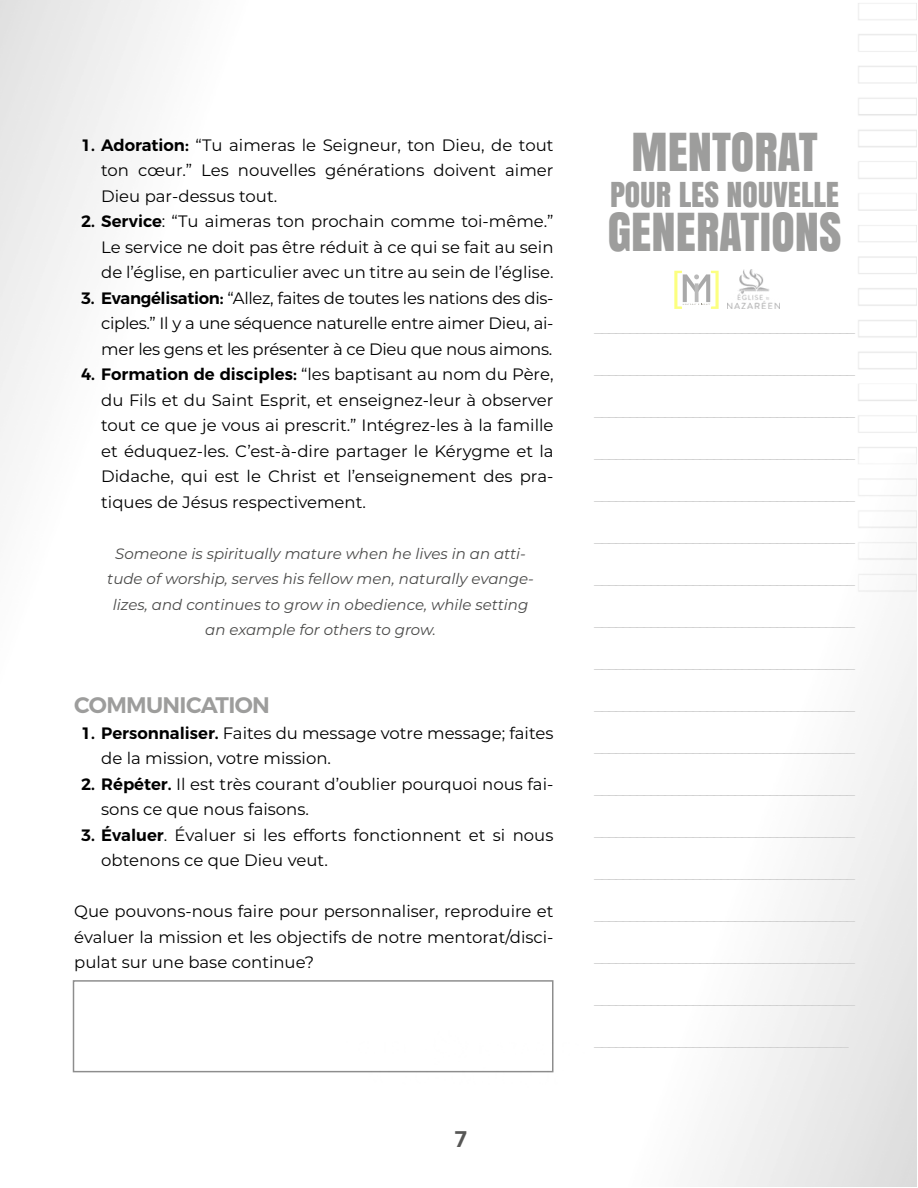
<style>
.page{position:relative;width:918px;height:1188px;background:#fff}
.page>*{position:absolute;margin:0;border:0;box-sizing:border-box;transform-origin:0 0}
.t1{font:48.9px "Anton";color:#9d9d9c}
.t2{font:32.1px "Anton";color:#9d9d9c}
.t3{font:600 22.5px "Montserrat";letter-spacing:-.03em;color:#9d9d9c}
.t4{font:600 22.5px "Prompt";color:#575756}
.t5{font:18px "Montserrat";color:#d0d0d0}
.t6{font:16.5px/25.5px "Montserrat";color:#000;text-align:justify}
.t7{font:italic 15px/25.5px "Montserrat";color:#4a4a49;text-align:center}
.s1{font-weight:600}
</style>
<div class="page">
<svg style="left:674px;top:271px;width:45px;height:38px"></svg>
<img style="left:728px;top:270px;width:51px;height:39px">
<p class="t6" style="left:101px;top:132px;width:454px;text-indent:-20px"><span class="s1">1. Adoration:</span> “Tu aimeras le Seigneur, ton Dieu, de tout ton cœur.” Les nouvelles générations doivent aimer Dieu par-dessus tout.</p>
<p class="t6" style="left:101px;top:208px;width:454px;text-indent:-20px"><span class="s1">2. Service</span>: “Tu aimeras ton prochain comme toi-même.” Le service ne doit pas être réduit à ce qui se fait au sein de l’église, en particulier avec un titre au sein de l’église.</p>
<p class="t6" style="left:101px;top:285px;width:454px;text-indent:-20px"><span class="s1">3. Evangélisation:</span> “Allez, faites de toutes les nations des dis&shy;ciples.” Il y a une séquence naturelle entre aimer Dieu, ai&shy;mer les gens et les présenter à ce Dieu que nous aimons.</p>
<p class="t6" style="left:101px;top:361px;width:454px;text-indent:-20px"><span class="s1">4. Formation de disciples:</span> “les baptisant au nom du Père, du Fils et du Saint Esprit, et enseignez-leur à observer tout ce que je vous ai prescrit.” Intégrez-les à la famille et éduquez-les. C’est-à-dire partager le Kérygme et la Didache, qui est le Christ et l’enseignement des pra&shy;tiques de Jésus respectivement.</p>
<p class="t7" style="left:107px;top:540px;width:428px">Someone is spiritually mature when he lives in an atti&shy;tude of worship, serves his fellow men, naturally evange&shy;lizes, and continues to grow in obedience, while setting an example for others to grow.</p>
<h3 class="t3" style="left:74px;top:687px;width:197px">COMMUNICATION</h3>
<p class="t6" style="left:101px;top:720px;width:454px;text-indent:-20px"><span class="s1">1. Personnaliser.</span> Faites du message votre message; faites de la mission, votre mission.</p>
<p class="t6" style="left:101px;top:771px;width:454px;text-indent:-20px"><span class="s1">2. Répéter.</span> Il est très courant d’oublier pourquoi nous fai&shy;sons ce que nous faisons.</p>
<p class="t6" style="left:101px;top:822px;width:454px;text-indent:-20px"><span class="s1">3. Évaluer</span>. Évaluer si les efforts fonctionnent et si nous obtenons ce que Dieu veut.</p>
<p class="t6" style="left:74px;top:898px;width:481px">Que pouvons-nous faire pour personnaliser, reproduire et évaluer la mission et les objectifs de notre mentorat/disci&shy;pulat sur une base continue?</p>
<h3 class="t4" style="left:455px;top:1123px;width:14px">7</h3>
<h1 class="t1" style="left:631px;top:114px;width:188px">MENTORAT</h1>
<h2 class="t2" style="left:610px;top:170px;width:231px">POUR LES NOUVELLE</h2>
<h1 class="t1" style="left:608px;top:193px;width:235px">GENERATIONS</h1>
<p class="t5" style="left:594px;top:314px;width:263px">_____________________________________</p>
<p class="t5" style="left:594px;top:356px;width:263px">_____________________________________</p>
<p class="t5" style="left:594px;top:398px;width:263px">_____________________________________</p>
<p class="t5" style="left:594px;top:440px;width:263px">_____________________________________</p>
<p class="t5" style="left:594px;top:482px;width:263px">_____________________________________</p>
<p class="t5" style="left:594px;top:524px;width:263px">_____________________________________</p>
<p class="t5" style="left:594px;top:566px;width:263px">_____________________________________</p>
<p class="t5" style="left:594px;top:608px;width:263px">_____________________________________</p>
<p class="t5" style="left:594px;top:650px;width:263px">_____________________________________</p>
<p class="t5" style="left:594px;top:692px;width:263px">_____________________________________</p>
<p class="t5" style="left:594px;top:734px;width:263px">_____________________________________</p>
<p class="t5" style="left:594px;top:776px;width:263px">_____________________________________</p>
<p class="t5" style="left:594px;top:818px;width:263px">_____________________________________</p>
<p class="t5" style="left:594px;top:860px;width:263px">_____________________________________</p>
<p class="t5" style="left:594px;top:902px;width:263px">_____________________________________</p>
<p class="t5" style="left:594px;top:944px;width:263px">_____________________________________</p>
<p class="t5" style="left:594px;top:986px;width:263px">_____________________________________</p>
<p class="t5" style="left:594px;top:1028px;width:256px">____________________________________</p>
</div>
